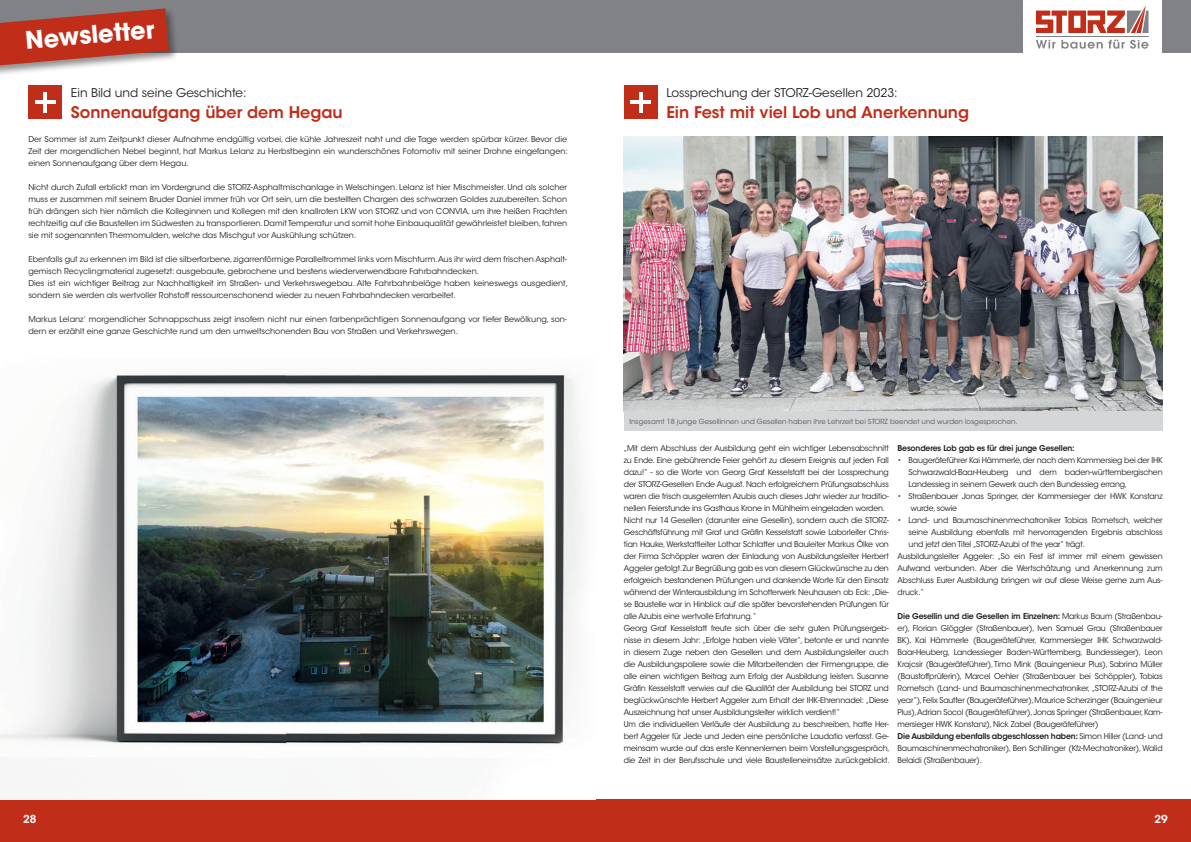
<style>
.page{position:relative;width:1191px;height:842px;background:#fff}
.page>*{position:absolute;margin:0;border:0;box-sizing:border-box;transform-origin:0 0}
.t1{font:700 24.1px "ITC Avant Garde Std";color:#fff}
.t2{font:600 16px "ITC Avant Garde Std";color:#c02d19}
.t3{font:12px "ITC Avant Garde Std";color:#231f20}
.t4{font:600 11px "ITC Avant Garde Std";color:#fff}
.t5{font:8px/12px "ITC Avant Garde Std";letter-spacing:-.02em;color:#231f20;text-align:justify}
.t6{font:8px/12px "ITC Avant Garde Std";color:#231f20}
.t7{font:600 8px "ITC Avant Garde Std";letter-spacing:-.02em;color:#231f20}
.t8{font:7px "ITC Avant Garde Std";color:#57585a}
.s1{font-weight:600}
</style>
<div class="page">
<div style="left:587px;top:0;width:604px;height:53px;background:#808285"></div>
<div style="left:1023px;top:0;width:139px;height:57px;background:#fff"></div>
<hr style="left:1036px;top:36px;width:112px;height:1px;background:#808285">
<svg style="left:1036px;top:40px;width:19px;height:8px"></svg>
<svg style="left:1061px;top:40px;width:41px;height:9px"></svg>
<svg style="left:1108px;top:40px;width:16px;height:9px"></svg>
<svg style="left:1130px;top:40px;width:18px;height:9px"></svg>
<svg style="left:1036px;top:5px;width:112px;height:28px"></svg>
<div style="left:587px;top:799px;width:604px;height:43px;background:#c02d19"></div>
<div style="left:0;top:0;width:604px;height:53px;background:#808285"></div>
<div style="left:0;top:799px;width:604px;height:43px;background:#c02d19"></div>
<div style="left:0;top:6px;width:179px;height:72px;background:#231f20;opacity:.5"></div>
<svg style="left:0;top:9px;width:169px;height:58px;background:#b84e40"></svg>
<div style="left:28px;top:85px;width:34px;height:34px;background:#c02d19"></div>
<hr style="left:43px;top:92px;width:4px;height:20px;background:#fff">
<hr style="left:35px;top:101px;width:21px;height:3px;background:#fff">
<img style="left:0;top:373px;width:583px;height:426px">
<div style="left:624px;top:85px;width:33px;height:34px;background:#c02d19"></div>
<svg style="left:638px;top:92px;width:4px;height:20px"></svg>
<hr style="left:630px;top:101px;width:21px;height:3px;background:#fff">
<img style="left:624px;top:136px;width:538px;height:275px">
<div style="left:624px;top:411px;width:538px;height:20px;background:#d5d6d8"></div>
<h1 class="t1" style="left:24px;top:25px;width:131px;rotate:-5deg">Newsletter</h1>
<h3 class="t3" style="left:71px;top:85px;width:177px">Ein Bild und seine Geschichte:</h3>
<p class="t5" style="left:28px;top:133px;width:541px">Der Sommer ist zum Zeitpunkt dieser Aufnahme endgültig vorbei, die kühle Jahreszeit naht und die Tage werden spürbar kürzer. Bevor die Zeit der morgendlichen Nebel beginnt, hat Markus Lelanz zu Herbstbeginn ein wunderschönes Fotomotiv mit seiner Drohne eingefangen: einen Sonnenaufgang über dem Hegau.</p>
<p class="t5" style="left:28px;top:181px;width:540px">Nicht durch Zufall erblickt man im Vordergrund die STORZ-Asphaltmischanlage in Welschingen. Lelanz ist hier Mischmeister. Und als solcher muss er zusammen mit seinem Bruder Daniel immer früh vor Ort sein, um die bestellten Chargen des schwarzen Goldes zuzubereiten. Schon früh drängen sich hier nämlich die Kolleginnen und Kollegen mit den knallroten LKW von STORZ und von CONVIA, um ihre heißen Frachten rechtzeitig auf die Baustellen im Südwesten zu transportieren. Damit Temperatur und somit hohe Einbauqualität gewährleistet bleiben, fahren sie mit sogenannten Thermomulden, welche das Mischgut vor Auskühlung schützen.</p>
<p class="t6" style="left:28px;top:253px;width:541px">Ebenfalls gut zu erkennen im Bild ist die silberfarbene, zigarrenförmige Paralleltrommel links vom Mischturm. Aus ihr wird dem frischen Asphalt&shy;gemisch Recyclingmaterial zugesetzt: ausgebaute, gebrochene und bestens wiederverwendbare Fahrbahndecken.<br>Dies ist ein wichtiger Beitrag zur Nachhaltigkeit im Straßen- und Verkehrswegebau. Alte Fahrbahnbeläge haben keineswegs ausgedient, sondern sie werden als wertvoller Rohstoff ressourcenschonend wieder zu neuen Fahrbahndecken verarbeitet.</p>
<p class="t6" style="left:28px;top:313px;width:540px">Markus Lelanz‘ morgendlicher Schnappschuss zeigt insofern nicht nur einen farbenprächtigen Sonnenaufgang vor tiefer Bewölkung, son&shy;dern er erzählt eine ganze Geschichte rund um den umweltschonenden Bau von Straßen und Verkehrswegen.</p>
<h2 class="t2" style="left:71px;top:103px;width:273px">Sonnenaufgang über dem Hegau</h2>
<h3 class="t3" style="left:666px;top:85px;width:233px">Lossprechung der STORZ-Gesellen 2023:</h3>
<h2 class="t2" style="left:666px;top:103px;width:304px">Ein Fest mit viel Lob und Anerkennung</h2>
<p class="t8" style="left:629px;top:417px;width:389px">Insgesamt 18 junge Gesellinnen und Gesellen haben ihre Lehrzeit bei STORZ beendet und wurden losgesprochen.</p>
<p class="t5" style="left:624px;top:442px;width:267px;text-align:left">„Mit dem Abschluss der Ausbildung geht ein wichtiger Lebensabschnitt zu Ende. Eine gebührende Feier gehört zu diesem Ereignis auf jeden Fall dazu!“ - so die Worte von Georg Graf Kesselstatt bei der Lossprechung der STORZ-Gesellen Ende August. Nach erfolgreichem Prüfungsabschluss waren die frisch ausgelernten Azubis auch dieses Jahr wieder zur traditio&shy;nellen Feierstunde ins Gasthaus Krone in Mühlheim eingeladen worden.<br>Nicht nur 14 Gesellen (darunter eine Gesellin), sondern auch die STORZ-Geschäftsführung mit Graf und Gräfin Kesselstatt sowie Laborleiter Chris&shy;tian Hauke, Werkstattleiter Lothar Schlatter und Bauleiter Markus Ölke von der Firma Schöppler waren der Einladung von Ausbildungsleiter Herbert Aggeler gefolgt. Zur Begrüßung gab es von diesem Glückwünsche zu den erfolgreich bestandenen Prüfungen und dankende Worte für den Einsatz während der Winterausbildung im Schotterwerk Neuhausen ob Eck: „Die&shy;se Baustelle war in Hinblick auf die später bevorstehenden Prüfungen für alle Azubis eine wertvolle Erfahrung.“<br>Georg Graf Kesselstatt freute sich über die sehr guten Prüfungsergeb&shy;nisse in diesem Jahr: „Erfolge haben viele Väter“, betonte er und nannte in diesem Zuge neben den Gesellen und dem Ausbildungsleiter auch die Ausbildungspoliere sowie die Mitarbeitenden der Firmengruppe, die alle einen wichtigen Beitrag zum Erfolg der Ausbildung leisten. Susanne Gräfin Kesselstatt verwies auf die Qualität der Ausbildung bei STORZ und beglückwünschte Herbert Aggeler zum Erhalt der IHK-Ehrennadel: „Diese Auszeichnung hat unser Ausbildungsleiter wirklich verdient!“<br>Um die individuellen Verläufe der Ausbildung zu beschreiben, hatte Her&shy;bert Aggeler für Jede und Jeden eine persönliche Laudatio verfasst. Ge&shy;meinsam wurde auf das erste Kennenlernen beim Vorstellungsgespräch, die Zeit in der Berufsschule und viele Baustelleneinsätze zurückgeblickt.</p>
<p class="t7" style="left:897px;top:443px;width:178px">Besonderes Lob gab es für drei junge Gesellen:</p>
<p class="t5" style="left:908px;top:454px;width:255px;text-indent:-11px">• Baugeräteführer Kai Hämmerle, der nach dem Kammersieg bei der IHK Schwarzwald-Baar-Heuberg und dem baden-württembergischen Landessieg in seinem Gewerk auch den Bundessieg errang,</p>
<p class="t5" style="left:910px;top:490px;width:253px;text-indent:-13px">• Straßenbauer Jonas Springer, der Kammersieger der HWK Konstanz wurde, sowie</p>
<p class="t5" style="left:897px;top:514px;width:266px">• Land- und Baumaschinenmechatroniker Tobias Rometsch, welcher</p>
<p class="t5" style="left:908px;top:526px;width:255px">seine Ausbildung ebenfalls mit hervorragenden Ergebnis abschloss</p>
<p class="t5" style="left:908px;top:538px;width:178px">und jetzt den Titel „STORZ-Azubi of the year“ trägt.</p>
<p class="t5" style="left:897px;top:550px;width:266px">Ausbildungsleiter Aggeler: „So ein Fest ist immer mit einem gewissen</p>
<p class="t5" style="left:897px;top:562px;width:266px">Aufwand verbunden. Aber die Wertschätzung und Anerkennung zum</p>
<p class="t5" style="left:897px;top:574px;width:266px">Abschluss Eurer Ausbildung bringen wir auf diese Weise gerne zum Aus-</p>
<p class="t5" style="left:897px;top:586px;width:28px">druck.“</p>
<p class="t5" style="left:897px;top:610px;width:266px;text-align:left"><span class="s1">Die Gesellin und die Gesellen im Einzelnen:</span> Markus Baum (Straßenbau&shy;er), Florian Glöggler (Straßenbauer), Iven Samuel Grau (Straßenbauer BK), Kai Hämmerle (Baugeräteführer, Kammersieger IHK Schwarzwald-Baar-Heuberg, Landessieger Baden-Württemberg, Bundessieger), Leon Krajcsir (Baugeräteführer), Timo Mink (Bauingenieur Plus), Sabrina Müller (Baustoffprüferin), Marcel Oehler (Straßenbauer bei Schöppler), Tobias Rometsch (Land- und Baumaschinenmechatroniker, „STORZ-Azubi of the year“), Felix Sautter (Baugeräteführer), Maurice Scherzinger (Bauingenieur Plus),Adrian Socol (Baugeräteführer), Jonas Springer (Straßenbauer, Kam&shy;mersieger HWK Konstanz), Nick Zabel (Baugeräteführer)<br><span class="s1">Die Ausbildung ebenfalls abgeschlossen haben:</span> Simon Hiller (Land- und Baumaschinenmechatroniker), Ben Schillinger (Kfz-Mechatroniker), Walid Belaidi (Straßenbauer).</p>
<h3 class="t4" style="left:23px;top:812px;width:15px">28</h3>
<h3 class="t4" style="left:1154px;top:812px;width:15px">29</h3>
</div>
